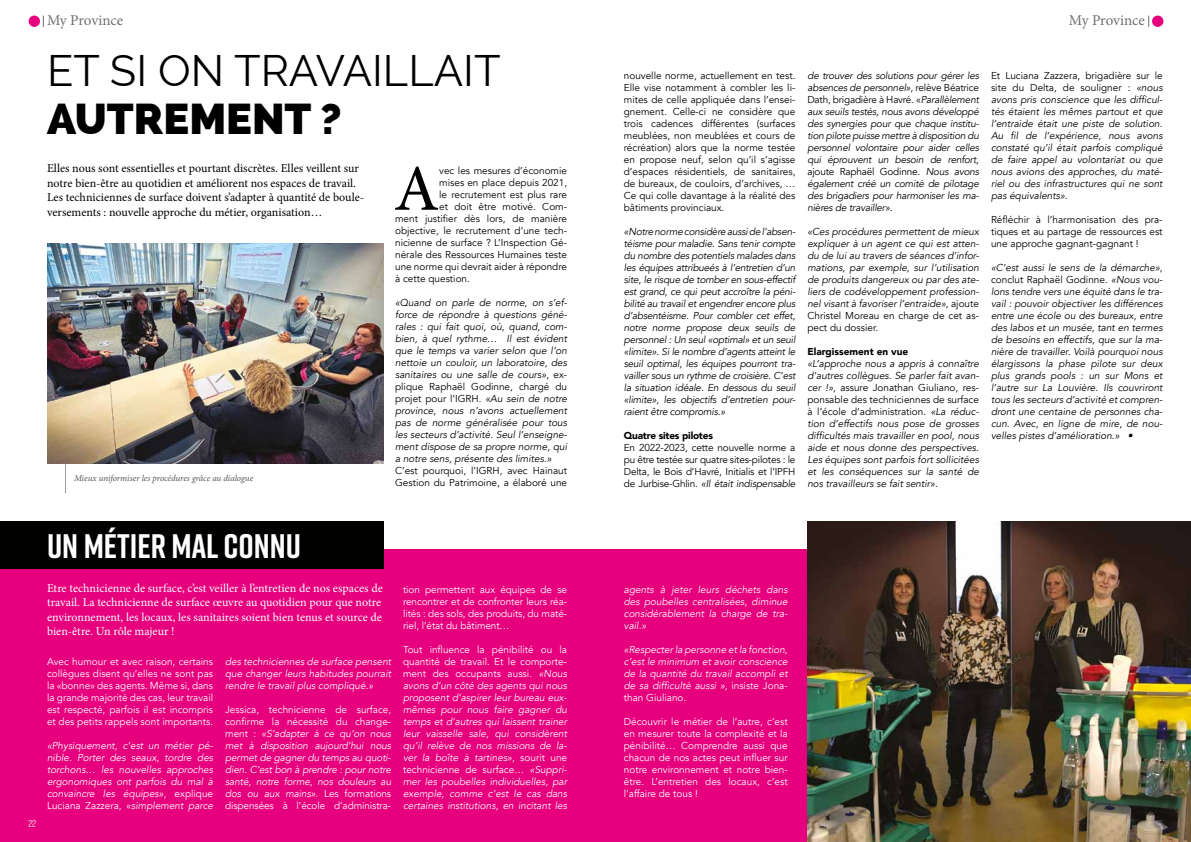
<style>
.page{position:relative;width:1191px;height:842px;background:#fff}
.page>*{position:absolute;margin:0;border:0;box-sizing:border-box;transform-origin:0 0}
.t1{font:500 65.4px "Minion Pro";color:#000}
.t2{font:43.2px "Raleway";color:#000}
.t3{font:800 43.2px "Raleway";color:#000}
.t4{font:700 34px "Rift";color:#fff}
.t5{font:15px "Minion Pro";letter-spacing:-.005em;color:#706f6f}
.t6{font:12px/14.4px "Minion Pro";color:#000}
.t7{font:12px/14.4px "Minion Pro";color:#fff}
.t8{font:italic 10px/12px "Avenir";color:#000;text-align:justify}
.t9{font:italic 10px/12px "Avenir";color:#fff;text-align:justify}
.t10{font:10px/12px "Avenir";color:#000;text-align:justify}
.t11{font:10px/12px "Avenir";color:#fff;text-align:justify}
.t12{font:900 10px "Avenir";letter-spacing:-.02em;color:#000}
.t13{font:900 10px "Avenir";color:#000}
.t14{font:10px "Rift";color:#fff}
.t15{font:10px "Rift";color:#706f6f}
.t16{font:italic 9px "Minion Pro";letter-spacing:-.005em;color:#575756}
.s1{font-style:italic}
.s2{font-style:normal}
</style>
<div class="page">
<div style="left:29px;top:16px;width:11px;height:11px;background:#e6007d;border-radius:50%"></div>
<div style="left:1152px;top:16px;width:11px;height:11px;background:#e6007d;border-radius:50%"></div>
<div style="left:0;top:550px;width:1191px;height:292px;background:#e6007d"></div>
<img style="left:807px;top:522px;width:384px;height:320px">
<div style="left:0;top:522px;width:384px;height:47px;background:#010100"></div>
<img style="left:47px;top:244px;width:337px;height:219px">
<hr style="left:65px;top:463px;width:1px;height:30px;background:#9d9d9c">
<h3 class="t5" style="left:47px;top:10px;width:78px">My Province</h3>
<h3 class="t5" style="left:1068px;top:10px;width:78px">My Province</h3>
<h2 class="t2" style="left:47px;top:46px;width:455px">ET SI ON TRAVAILLAIT</h2>
<h2 class="t3" style="left:47px;top:94px;width:296px">AUTREMENT ?</h2>
<p class="t6" style="left:47px;top:161px;width:318px">Elles nous sont essentielles et pourtant discrètes. Elles veillent sur notre bien-être au quotidien et améliorent nos espaces de travail.<br>Les techniciennes de surface doivent s’adapter à quantité de boule&shy;versements : nouvelle approche du métier, organisation…</p>
<p class="t10" style="left:624px;top:70px;width:173px">nouvelle norme, actuellement en test.<br>Elle vise notamment à combler les li&shy;mites de celle appliquée dans l’ensei&shy;gnement. Celle-ci ne considère que trois cadences différentes (surfaces meublées, non meublées et cours de récréation) alors que la norme testée en propose neuf, selon qu’il s’agisse d’espaces résidentiels, de sanitaires, de bureaux, de couloirs, d’archives, … Ce qui colle davantage à la réalité des bâtiments provinciaux.</p>
<p class="t8" style="left:624px;top:226px;width:173px">«Notre norme considère aussi de l’absen&shy;téisme pour maladie. Sans tenir compte du nombre des potentiels malades dans les équipes attribueés à l’entretien d’un site, le risque de tomber en sous-effectif est grand, ce qui peut accroître la péni&shy;bilité au travail et engendrer encore plus d’absentéisme. Pour combler cet effet, notre norme propose deux seuils de personnel : Un seul «optimal» et un seuil «limite». Si le nombre d’agents atteint le seuil optimal, les équipes pourront tra&shy;vailler sous un rythme de croisière. C’est la situation idéale. En dessous du seuil «limite», les objectifs d’entretien pour&shy;raient être compromis.»</p>
<p class="t12" style="left:624px;top:427px;width:91px">Quatre sites pilotes</p>
<p class="t10" style="left:624px;top:442px;width:173px">En 2022-2023, cette nouvelle norme a pu être testée sur quatre sites-pilotes : le Delta, le Bois d’Havré, Initialis et l’IPFH de Jurbise-Ghlin. <span class="s1">«Il était indispensable</span></p>
<p class="t8" style="left:807px;top:70px;width:173px">de trouver des solutions pour gérer les absences de personnel»<span class="s2">, relève Béatrice Dath, brigadière à Havré. «</span>Parallèlement aux seuils testés, nous avons développé des synergies pour que chaque institu&shy;tion pilote puisse mettre à disposition du personnel volontaire pour aider celles qui éprouvent un besoin de renfort, <span class="s2">ajoute Raphaël Godinne.</span> Nous avons également créé un comité de pilotage des brigadiers pour harmoniser les ma&shy;nières de travailler».</p>
<p class="t8" style="left:807px;top:226px;width:173px">«Ces procédures permettent de mieux expliquer à un agent ce qui est atten&shy;du de lui au travers de séances d’infor&shy;mations, par exemple, sur l’utilisation de produits dangereux ou par des ate&shy;liers de codéveloppement profession&shy;nel visant à favoriser l’entraide», <span class="s2">ajoute Christel Moreau en charge de cet as&shy;pect du dossier.</span></p>
<p class="t13" style="left:807px;top:343px;width:102px">Elargissement en vue</p>
<p class="t8" style="left:807px;top:358px;width:173px">«L’approche nous a appris à connaître d’autres collègues. Se parler fait avan&shy;cer !»<span class="s2">, assure Jonathan Giuliano, res&shy;ponsable des techniciennes de surface à l’école d’administration.</span> «La réduc&shy;tion d’effectifs nous pose de grosses difficultés mais travailler en pool, nous aide et nous donne des perspectives.<br>Les équipes sont parfois fort sollicitées et les conséquences sur la santé de nos travailleurs se fait sentir».</p>
<p class="t8" style="left:991px;top:70px;width:173px"><span class="s2">Et Luciana Zazzera, brigadière sur le site du Delta, de souligner :</span> «nous avons pris conscience que les difficul&shy;tés étaient les mêmes partout et que l’entraide était une piste de solution.<br>Au fil de l’expérience, nous avons constaté qu’il était parfois compliqué de faire appel au volontariat ou que nous avions des approches, du maté&shy;riel ou des infrastructures qui ne sont pas équivalents».</p>
<p class="t10" style="left:991px;top:214px;width:173px">Réfléchir à l’harmonisation des pra&shy;tiques et au partage de ressources est une approche gagnant-gagnant !</p>
<p class="t8" style="left:991px;top:262px;width:173px">«C’est aussi le sens de la démarche», <span class="s2">conclut Raphaël Godinne.</span> «Nous vou&shy;lons tendre vers une équité dans le tra&shy;vail : pouvoir objectiver les différences entre une école ou des bureaux, entre des labos et un musée, tant en termes de besoins en effectifs, que sur la ma&shy;nière de travailler. Voilà pourquoi nous élargissons la phase pilote sur deux plus grands pools : un sur Mons et l’autre sur La Louvière. Ils couvriront tous les secteurs d’activité et compren&shy;dront une centaine de personnes cha&shy;cun. Avec, en ligne de mire, de nou&shy;velles pistes d’amélioration.» •</p>
<h1 class="t1" style="left:394px;top:145px;width:47px">A</h1>
<p class="t10" style="left:439px;top:164px;width:129px">vec les mesures d’économie</p>
<p class="t10" style="left:439px;top:176px;width:129px">mises en place depuis 2021,</p>
<p class="t10" style="left:439px;top:188px;width:129px">le recrutement est plus rare</p>
<p class="t10" style="left:439px;top:200px;width:129px">et doit être motivé. Com-</p>
<p class="t10" style="left:395px;top:212px;width:173px">ment justifier dès lors, de manière</p>
<p class="t10" style="left:395px;top:224px;width:173px">objective, le recrutement d’une tech-</p>
<p class="t10" style="left:395px;top:236px;width:173px">nicienne de surface ? L’Inspection Gé-</p>
<p class="t10" style="left:395px;top:248px;width:173px">nérale des Ressources Humaines teste</p>
<p class="t10" style="left:395px;top:260px;width:173px">une norme qui devrait aider à répondre</p>
<p class="t10" style="left:395px;top:272px;width:76px">à cette question.</p>
<p class="t8" style="left:395px;top:296px;width:173px">«Quand on parle de norme, on s’ef&shy;force de répondre à questions géné&shy;rales : qui fait quoi, où, quand, com&shy;bien, à quel rythme… Il est évident que le temps va varier selon que l’on nettoie un couloir, un laboratoire, des sanitaires ou une salle de cours»<span class="s2">, ex&shy;plique Raphaël Godinne, chargé du projet pour l’IGRH.</span> «Au sein de notre province, nous n’avons actuellement pas de norme généralisée pour tous les secteurs d’activité. Seul l’enseigne&shy;ment dispose de sa propre norme, qui a notre sens, présente des limites.»</p>
<p class="t10" style="left:395px;top:464px;width:173px">C’est pourquoi, l’IGRH, avec Hainaut<br>Gestion du Patrimoine, a élaboré une</p>
<p class="t16" style="left:74px;top:472px;width:181px">Mieux uniformiser les procédures grâce au dialogue</p>
<p class="t14" style="left:28px;top:816px;width:9px">22</p>
<h3 class="t4" style="left:47px;top:522px;width:255px">UN MÉTIER MAL CONNU</h3>
<p class="t7" style="left:47px;top:581px;width:337px">Etre technicienne de surface, c’est veiller à l’entretien de nos espaces de travail. La technicienne de surface œuvre au quotidien pour que notre environnement, les locaux, les sanitaires soient bien tenus et source de bien-être. Un rôle majeur !</p>
<p class="t11" style="left:47px;top:656px;width:168px">Avec humour et avec raison, certains collègues disent qu’elles ne sont pas la «bonne» des agents. Même si, dans la grande majorité des cas, leur travail est respecté, parfois il est incompris et des petits rappels sont importants.</p>
<p class="t9" style="left:47px;top:740px;width:168px">«Physiquement, c’est un métier pé&shy;nible. Porter des seaux, tordre des torchons… les nouvelles approches ergonomiques ont parfois du mal à convaincre les équipes», <span class="s2">explique Luciana Zazzera, «</span>simplement parce</p>
<p class="t9" style="left:225px;top:656px;width:168px">des techniciennes de surface pensent que changer leurs habitudes pourrait rendre le travail plus compliqué.»</p>
<p class="t9" style="left:225px;top:704px;width:168px"><span class="s2">Jessica, technicienne de surface, confirme la nécessité du change&shy;ment :</span> «S’adapter à ce qu’on nous met à disposition aujourd’hui nous permet de gagner du temps au quoti&shy;dien. C’est bon à prendre : pour notre santé, notre forme, nos douleurs au dos ou aux mains». <span class="s2">Les formations dispensées à l’école d’administra-</span></p>
<p class="t11" style="left:403px;top:584px;width:165px">tion permettent aux équipes de se rencontrer et de confronter leurs réa&shy;lités : des sols, des produits, du maté&shy;riel, l’état du bâtiment…</p>
<p class="t9" style="left:403px;top:644px;width:165px"><span class="s2">Tout influence la pénibilité ou la quantité de travail. Et le comporte&shy;ment des occupants aussi.</span> «Nous avons d’un côté des agents qui nous proposent d’aspirer leur bureau eux&shy;mêmes pour nous faire gagner du temps et d’autres qui laissent trainer leur vaisselle sale, qui considèrent qu’il relève de nos missions de la&shy;ver la boîte à tartines», <span class="s2">sourit une technicienne de surface…</span> «Suppri&shy;mer les poubelles individuelles, par exemple, comme c’est le cas dans certaines institutions, en incitant les</p>
<p class="t9" style="left:624px;top:584px;width:165px">agents à jeter leurs déchets dans des poubelles centralisées, diminue considérablement la charge de tra&shy;vail.»</p>
<p class="t9" style="left:624px;top:644px;width:165px">«Respecter la personne et la fonction, c’est le minimum et avoir conscience de la quantité du travail accompli et de sa difficulté aussi », <span class="s2">insiste Jona&shy;than Giuliano.</span></p>
<p class="t11" style="left:624px;top:716px;width:165px">Découvrir le métier de l’autre, c’est en mesurer toute la complexité et la pénibilité… Comprendre aussi que chacun de nos actes peut influer sur notre environnement et notre bien&shy;être. L’entretien des locaux, c’est l’affaire de tous !</p>
<p class="t15" style="left:1154px;top:816px;width:9px">23</p>
</div>
